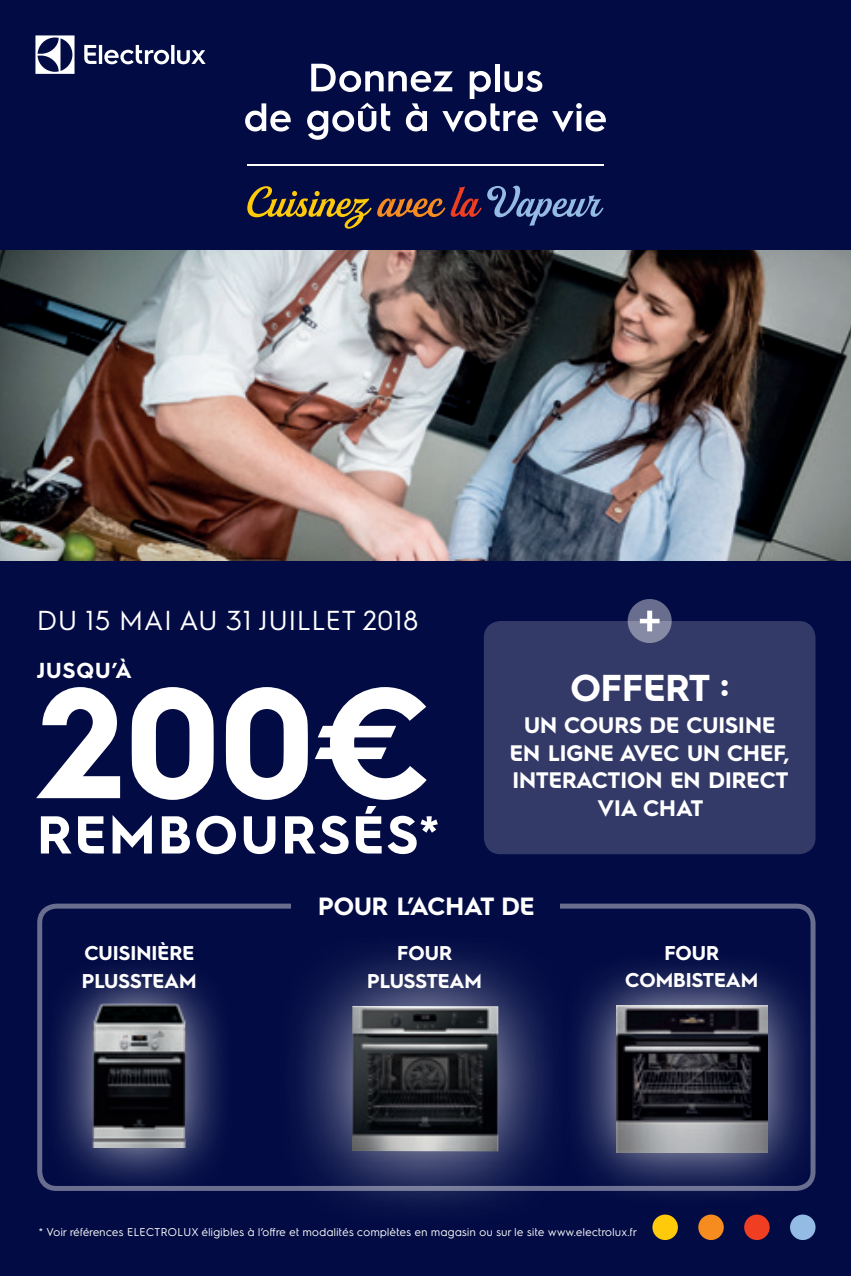
<style>
.page{position:relative;width:851px;height:1276px;background:#fff}
.page>*{position:absolute;margin:0;border:0;box-sizing:border-box;transform-origin:0 0}
.t1{font:700 156.75px "Electrolux Sans";color:#fff}
.t2{font:700 53.25px "Electrolux Sans";letter-spacing:.05em;color:#fff}
.t3{font:700 37.5px "Electrolux Sans";color:#fff}
.t4{font:27.5px "Electrolux Sans";color:#fff}
.t5{font:700 25px "Electrolux Sans";color:#fff}
.t6{font:700 22.5px/27.5px "Electrolux Sans";color:#fff;text-align:center}
.t7{font:700 21.75px "Electrolux Sans";letter-spacing:.05em;color:#fff}
.t8{font:700 20px/27.5px "Electrolux Sans";color:#fff;text-align:center}
.t9{font:11.25px "Electrolux Sans";color:#fff}
</style>
<div class="page">
<div style="left:0;top:0;width:850px;height:1276px;background:#020b43"></div>
<img style="left:0;top:250px;width:850px;height:310px">
<svg style="left:247px;top:186px;width:124px;height:43px"></svg>
<svg style="left:377px;top:186px;width:104px;height:31px"></svg>
<svg style="left:487px;top:186px;width:116px;height:40px"></svg>
<svg style="left:245px;top:103px;width:46px;height:28px"></svg>
<svg style="left:307px;top:64px;width:235px;height:76px"></svg>
<svg style="left:552px;top:103px;width:53px;height:29px"></svg>
<hr style="left:247px;top:164px;width:356px;height:1px;background:#fff">
<svg style="left:35px;top:35px;width:39px;height:39px"></svg>
<svg style="left:84px;top:45px;width:122px;height:19px"></svg>
<div style="left:484px;top:621px;width:331px;height:233px;background:#333a67;border-radius:17px"></div>
<svg style="left:627px;top:599px;width:44px;height:44px"></svg>
<svg style="left:639px;top:610px;width:20px;height:21px"></svg>
<div style="left:37px;top:903px;width:778px;height:288px;border:5px solid #fff;border-radius:17px"></div>
<div style="left:559px;top:949px;width:264px;height:259px;background:#fff;opacity:.75"></div>
<img style="left:616px;top:1005px;width:151px;height:147px">
<div style="left:41px;top:952px;width:196px;height:248px;background:#fff;opacity:.75"></div>
<img style="left:93px;top:1004px;width:93px;height:143px">
<div style="left:273px;top:926px;width:304px;height:304px;background:#fff;opacity:.75"></div>
<img style="left:352px;top:1006px;width:146px;height:145px">
<div style="left:291px;top:896px;width:269px;height:38px;background:#020b43"></div>
<div style="left:653px;top:1215px;width:24px;height:24px;background:#feca0a;border-radius:50%"></div>
<div style="left:652px;top:1214px;width:25px;height:26px;border:2px solid #feca0a;border-radius:50%"></div>
<div style="left:699px;top:1215px;width:23px;height:24px;background:#f68b1f;border-radius:50%"></div>
<div style="left:698px;top:1214px;width:25px;height:26px;border:2px solid #f68b1f;border-radius:50%"></div>
<div style="left:745px;top:1215px;width:23px;height:24px;background:#ef3e22;border-radius:50%"></div>
<div style="left:744px;top:1214px;width:25px;height:26px;border:2px solid #ef3e22;border-radius:50%"></div>
<div style="left:790px;top:1215px;width:24px;height:24px;background:#94bbe3;border-radius:50%"></div>
<div style="left:789px;top:1214px;width:26px;height:26px;border:2px solid #94bbe3;border-radius:50%"></div>
<h3 class="t4" style="left:37px;top:601px;width:383px">DU 15 MAI AU 31 JUILLET 2018</h3>
<h3 class="t7" style="left:37px;top:655px;width:96px">JUSQU’À</h3>
<h1 class="t1" style="left:37px;top:633px;width:397px">200€</h1>
<h2 class="t2" style="left:37px;top:797px;width:403px">REMBOURSÉS*</h2>
<h3 class="t3" style="left:570px;top:661px;width:160px">OFFERT :</h3>
<h3 class="t6" style="left:510px;top:710px;width:281px">UN COURS DE CUISINE<br>EN LIGNE AVEC UN CHEF,<br>INTERACTION EN DIRECT<br>VIA CHAT</h3>
<h3 class="t5" style="left:318px;top:889px;width:218px">POUR L’ACHAT DE</h3>
<h3 class="t8" style="left:82px;top:938px;width:116px;text-align:left">CUISINIÈRE<br>PLUSSTEAM</h3>
<h3 class="t8" style="left:367px;top:938px;width:116px">FOUR<br>PLUSSTEAM</h3>
<h3 class="t8" style="left:625px;top:937px;width:134px">FOUR<br>COMBISTEAM</h3>
<p class="t9" style="left:39px;top:1224px;width:599px">* Voir références ELECTROLUX éligibles à l’offre et modalités complètes en magasin ou sur le site www.electrolux.fr</p>
</div>
